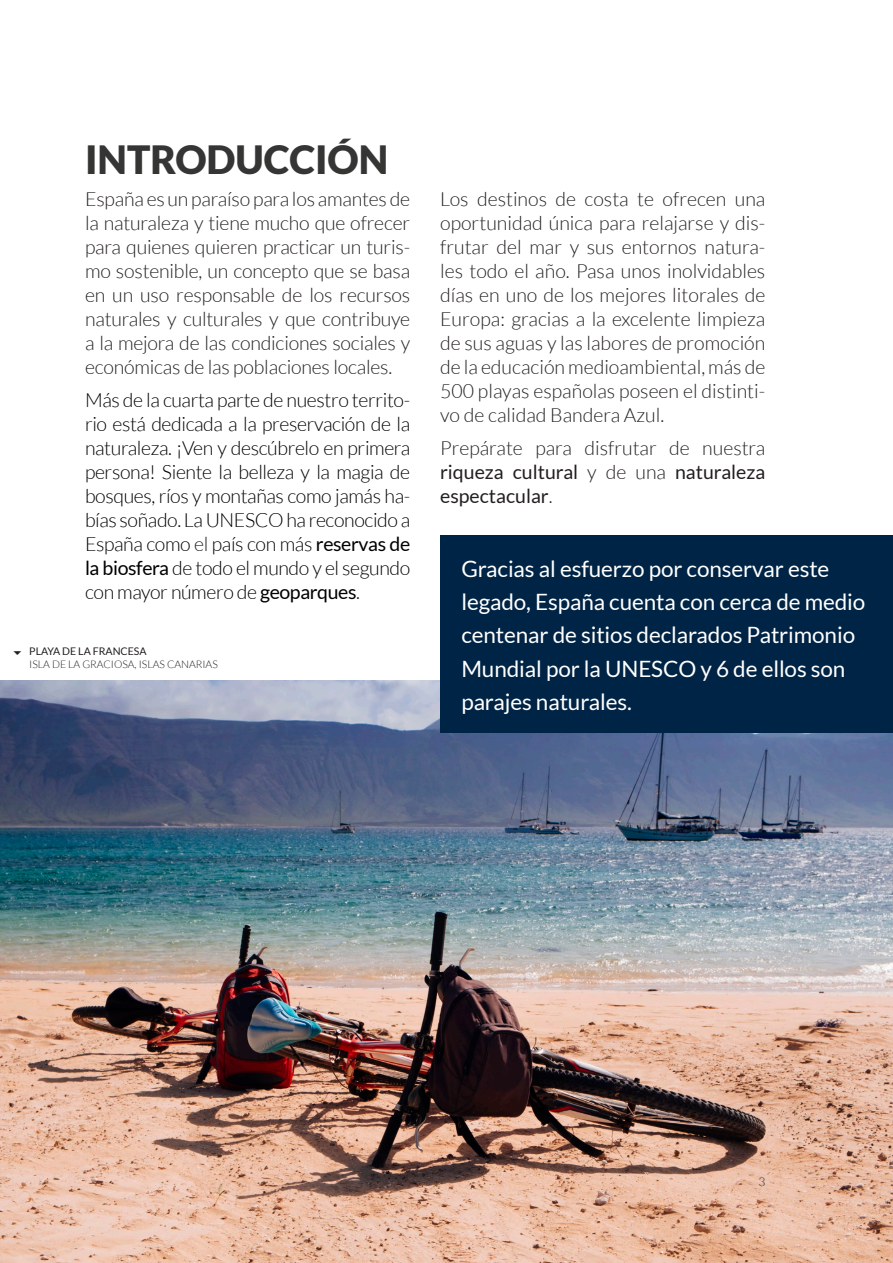
<style>
.page{position:relative;width:893px;height:1263px;background:#fff}
.page>*{position:absolute;margin:0;border:0;box-sizing:border-box;transform-origin:0 0}
.t1{font:900 39px "Lato";color:#353534}
.Destacado{font:22.5px/33px "Lato";letter-spacing:-.005em;color:#fff}
.Body{font:300 19.5px/24px "Lato";color:#231f20;text-align:justify}
.Body-2{font:300 19.5px/24px "Lato";letter-spacing:-.02em;color:#000;text-align:justify}
.t2{font:300 12px "Lato";color:#353534}
.SUBPIE_ARRIBA{font:300 10.5px "Lato";color:#231f20}
.t3{font:10.5px "Lato";color:#231f20}
.s1{color:#231f20}
.s2{font-weight:400}
</style>
<div class="page">
<img style="left:0;top:680px;width:893px;height:583px">
<div style="left:440px;top:536px;width:453px;height:197px;background:#002445"></div>
<h1 class="t1" style="left:85px;top:136px;width:305px">INTRODUCCIÓN</h1>
<p class="Body" style="left:85px;top:187px;width:327px">España es un paraíso para los amantes de la naturaleza y tiene mucho que ofrecer para quienes quieren practicar un turis&shy;mo sostenible, un concepto que se basa en un uso responsable de los recursos naturales y culturales y que contribuye a la mejora de las condiciones sociales y económicas de las poblaciones locales.</p>
<p class="Body-2" style="left:85px;top:388px;width:327px">Más de la cuarta parte de nuestro territo&shy;rio está dedicada a la preservación de la naturaleza. ¡Ven y descúbrelo en primera persona! Siente la belleza y la magia de bosques, ríos y montañas como jamás ha&shy;bías soñado. La UNESCO ha reconocido a España como <span class="s1">el</span> país con más <span class="s2">reservas de la biosfera</span> de todo el mundo y el segundo con mayor número de <span class="s2">geoparques</span>.</p>
<p class="t3" style="left:29px;top:645px;width:119px">PLAYA DE LA FRANCESA</p>
<p class="SUBPIE_ARRIBA" style="left:29px;top:658px;width:190px">ISLA DE LA GRACIOSA, ISLAS CANARIAS</p>
<p class="Body" style="left:440px;top:187px;width:327px">Los destinos de costa te ofrecen una oportunidad única para relajarse y dis&shy;frutar del mar y sus entornos natura&shy;les todo el año. Pasa unos inolvidables días en uno de los mejores litorales de Europa: gracias a la excelente limpieza de sus aguas y las labores de promoción de la educación medioambiental, más de 500 playas españolas poseen el distinti&shy;vo de calidad Bandera Azul.</p>
<p class="Body" style="left:440px;top:436px;width:327px">Prepárate para disfrutar de nuestra <span class="s2">riqueza cultural</span> y de una <span class="s2">naturaleza espectacular</span>.</p>
<p class="Destacado" style="left:461px;top:553px;width:405px">Gracias al esfuerzo por conservar este legado, España cuenta con cerca de medio centenar de sitios declarados Patrimonio Mundial por la UNESCO y 6 de ellos son parajes naturales.</p>
<p class="t2" style="left:758px;top:1175px;width:8px">3</p>
</div>
